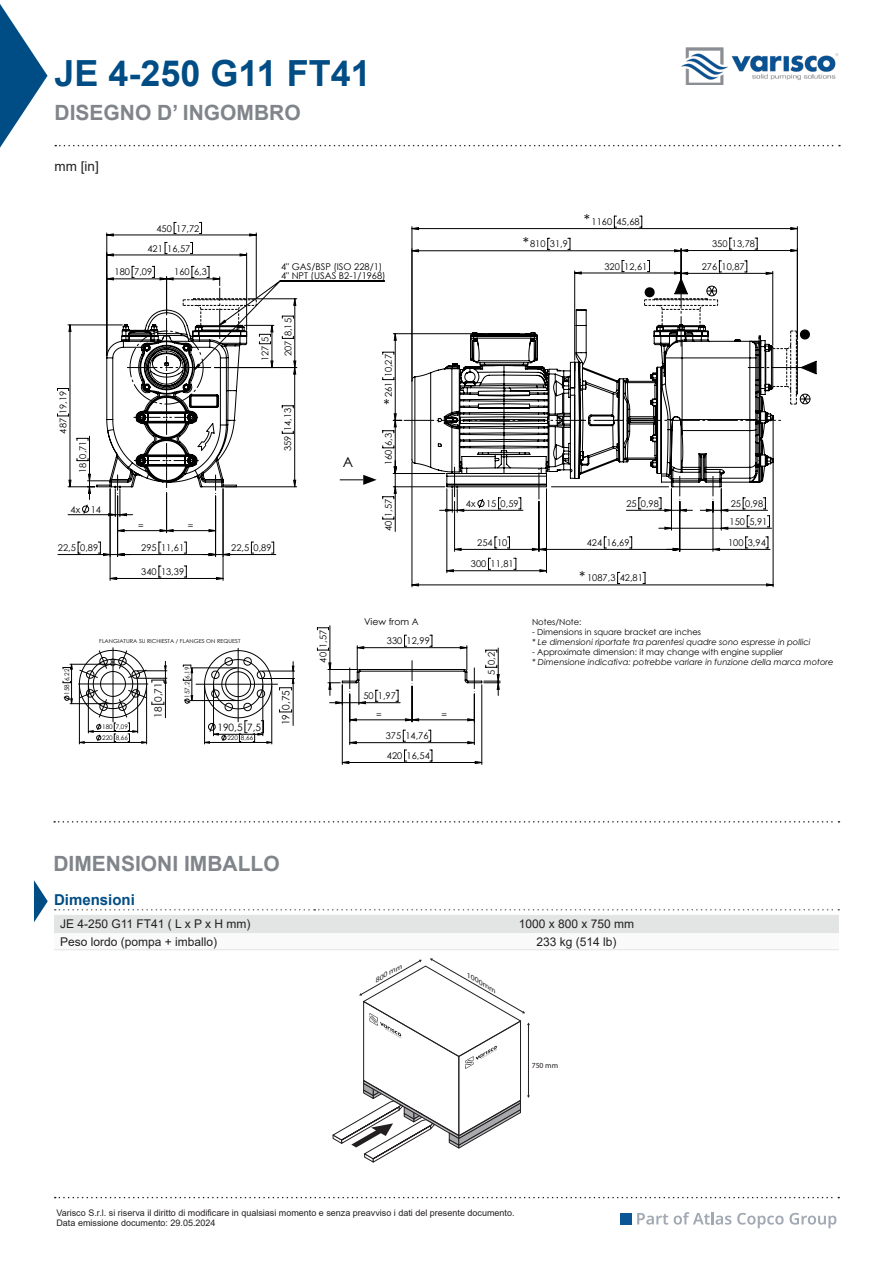
<style>
.page{position:relative;width:893px;height:1263px;background:#fff}
.page>*{position:absolute;margin:0;border:0;box-sizing:border-box;transform-origin:0 0}
.t1{font:700 36px "Arial";color:#004d85}
.t2{font:700 21px "Arial";color:#7f858a}
.t3{font:700 15px "Arial";color:#004d85}
.t4{font:14.7px "Century Gothic";color:#000}
.t5{font:14.1px "Century Gothic";color:#000}
.t6{font:13.5px "Arial";color:#231f20}
.t7{font:12px "Arial";color:#231f20}
.t8{font:10.05px "Century Gothic";color:#000}
.t9{font:9.3px/9px "Century Gothic";color:#000}
.t10{font:9px "Arial";color:#231f20}
.t11{font:italic 8.4px/10.1px "Century Gothic";color:#000}
.t12{font:8.4px "Century Gothic";color:#000}
.t13{font:7.8px "Myriad Pro";color:#231f20}
.t14{font:italic 6.75px "Myriad Pro";color:#231f20;scale:1.33 1}
.t15{font:6.3px/10.9px "Century Gothic";color:#000}
.t16{font:5.4px "Century Gothic";color:#000;scale:1.06 1}
.s1{font-style:normal}
</style>
<div class="page">
<svg style="left:0;top:4px;width:48px;height:144px"></svg>
<svg style="left:54px;top:821px;width:785px;height:1px"></svg>
<svg style="left:332px;top:958px;width:198px;height:204px"></svg>
<svg style="left:54px;top:909px;width:785px;height:41px"></svg>
<svg style="left:34px;top:880px;width:14px;height:42px"></svg>
<svg style="left:55px;top:145px;width:785px;height:1px"></svg>
<svg style="left:55px;top:1197px;width:784px;height:1px"></svg>
<img style="left:681px;top:47px;width:157px;height:37px">
<svg style="left:107px;top:228px;width:690px;height:358px"></svg>
<svg style="left:106px;top:222px;width:151px;height:34px"></svg>
<svg style="left:57px;top:278px;width:760px;height:294px"></svg>
<hr style="left:330px;top:626px;width:1px;height:43px;background:#000">
<svg style="left:317px;top:627px;width:183px;height:137px"></svg>
<hr style="left:71px;top:664px;width:1px;height:40px;background:#000">
<hr style="left:70px;top:664px;width:42px;height:1px;background:#000">
<hr style="left:70px;top:703px;width:42px;height:1px;background:#000">
<hr style="left:192px;top:668px;width:1px;height:32px;background:#000">
<hr style="left:190px;top:668px;width:47px;height:1px;background:#000">
<hr style="left:190px;top:700px;width:47px;height:1px;background:#000">
<svg style="left:183px;top:679px;width:9px;height:2px"></svg>
<hr style="left:293px;top:678px;width:1px;height:47px;background:#000">
<hr style="left:262px;top:671px;width:33px;height:1px;background:#000">
<hr style="left:262px;top:678px;width:33px;height:1px;background:#000">
<svg style="left:279px;top:710px;width:13px;height:3px"></svg>
<hr style="left:238px;top:648px;width:1px;height:74px;background:#000">
<hr style="left:113px;top:648px;width:1px;height:74px;background:#000">
<hr style="left:196px;top:684px;width:82px;height:1px;background:#000">
<svg style="left:63px;top:664px;width:10px;height:5px"></svg>
<svg style="left:63px;top:696px;width:10px;height:8px"></svg>
<svg style="left:183px;top:665px;width:10px;height:8px"></svg>
<svg style="left:184px;top:695px;width:9px;height:8px"></svg>
<svg style="left:204px;top:650px;width:68px;height:94px"></svg>
<svg style="left:279px;top:661px;width:15px;height:29px"></svg>
<svg style="left:79px;top:650px;width:88px;height:94px"></svg>
<div style="left:620px;top:1213px;width:11px;height:11px;background:#095596"></div>
<svg style="left:637px;top:1213px;width:31px;height:11px"></svg>
<svg style="left:674px;top:1212px;width:57px;height:12px"></svg>
<svg style="left:737px;top:1213px;width:99px;height:15px"></svg>
<p class="t1" style="left:55px;top:48px;width:318px">JE 4-250 G11 FT41</p>
<p class="t2" style="left:55px;top:98px;width:248px">DISEGNO D’ INGOMBRO</p>
<p class="t6" style="left:55px;top:157px;width:46px">mm [in]</p>
<p class="t9" style="left:156px;top:223px;width:44px">450 17,72</p>
<p class="t9" style="left:147px;top:243px;width:44px">421 16,57</p>
<p class="t9" style="left:115px;top:267px;width:39px">180 7,09</p>
<p class="t9" style="left:174px;top:267px;width:34px">160 6,3</p>
<p class="t4" style="left:584px;top:211px;width:8px">*</p>
<p class="t9" style="left:592px;top:217px;width:50px">1160 45,68</p>
<p class="t4" style="left:523px;top:234px;width:8px">*</p>
<p class="t9" style="left:530px;top:239px;width:39px">810 31,9</p>
<p class="t9" style="left:712px;top:239px;width:44px">350 13,78</p>
<p class="t9" style="left:281px;top:262px;width:106px">4" GAS/BSP (ISO 228/1)<br>4" NPT (USAS B2-1/1968)</p>
<p class="t9" style="left:604px;top:262px;width:44px">320 12,61</p>
<p class="t9" style="left:702px;top:262px;width:44px">276 10,87</p>
<p class="t9" style="left:59px;top:433px;width:44px;rotate:-90deg">487 19,19</p>
<p class="t9" style="left:78px;top:473px;width:34px;rotate:-90deg">18 0,71</p>
<p class="t9" style="left:260px;top:361px;width:26px;rotate:-90deg">127 5</p>
<p class="t9" style="left:283px;top:356px;width:39px;rotate:-90deg">207 8,15</p>
<p class="t9" style="left:283px;top:451px;width:44px;rotate:-90deg">359 14,13</p>
<p class="t9" style="left:71px;top:505px;width:32px">4x 14</p>
<p class="t9" style="left:138px;top:521px;width:7px">=</p>
<p class="t9" style="left:188px;top:521px;width:7px">=</p>
<p class="t9" style="left:58px;top:543px;width:42px">22,5 0,89</p>
<p class="t9" style="left:141px;top:543px;width:44px">295 11,61</p>
<p class="t9" style="left:231px;top:543px;width:42px">22,5 0,89</p>
<p class="t9" style="left:141px;top:567px;width:44px">340 13,39</p>
<p class="t15" style="left:61px;top:695px;width:27px;rotate:-90deg">158 6,22</p>
<p class="t16" style="left:99px;top:638px;width:135px">FLANGIATURA SU RICHIESTA / FLANGES ON REQUEST</p>
<p class="t8" style="left:110px;top:656px;width:7px">8</p>
<p class="t15" style="left:102px;top:721px;width:27px">180 7,09<br>220 8,66</p>
<p class="t8" style="left:152px;top:718px;width:37px;rotate:-90deg">18 0,71</p>
<p class="t15" style="left:182px;top:698px;width:33px;rotate:-90deg">157,2 6,19</p>
<p class="t8" style="left:217px;top:721px;width:45px">190,5 7,5</p>
<p class="t15" style="left:227px;top:732px;width:27px">220 8,66</p>
<p class="t8" style="left:280px;top:725px;width:37px;rotate:-90deg">19 0,75</p>
<p class="t5" style="left:343px;top:453px;width:12px">A</p>
<p class="t9" style="left:384px;top:397px;width:44px;rotate:-90deg">261 10,27</p>
<p class="t4" style="left:383px;top:396px;width:8px">*</p>
<p class="t9" style="left:384px;top:465px;width:34px;rotate:-90deg">160 6,3</p>
<p class="t9" style="left:384px;top:531px;width:34px;rotate:-90deg">40 1,57</p>
<p class="t9" style="left:318px;top:662px;width:34px;rotate:-90deg">40 1,57</p>
<p class="t9" style="left:364px;top:617px;width:56px">View from A</p>
<p class="t9" style="left:387px;top:636px;width:44px">330 12,99</p>
<p class="t9" style="left:363px;top:691px;width:34px">50 1,97</p>
<p class="t9" style="left:376px;top:710px;width:7px">=</p>
<p class="t9" style="left:386px;top:731px;width:44px">375 14,76</p>
<p class="t9" style="left:387px;top:751px;width:44px">420 16,54</p>
<p class="t9" style="left:441px;top:710px;width:7px">=</p>
<p class="t9" style="left:466px;top:499px;width:54px">4x 15 0,59</p>
<p class="t9" style="left:626px;top:499px;width:34px">25 0,98</p>
<p class="t9" style="left:477px;top:538px;width:32px">254 10</p>
<p class="t9" style="left:587px;top:538px;width:44px">424 16,69</p>
<p class="t9" style="left:471px;top:559px;width:44px">300 11,81</p>
<p class="t4" style="left:579px;top:568px;width:8px">*</p>
<p class="t9" style="left:587px;top:573px;width:57px">1087,3 42,81</p>
<p class="t9" style="left:731px;top:499px;width:34px">25 0,98</p>
<p class="t9" style="left:728px;top:538px;width:39px">100 3,94</p>
<p class="t9" style="left:730px;top:517px;width:39px">150 5,91</p>
<p class="t9" style="left:487px;top:674px;width:24px;rotate:-90deg">5 0,2</p>
<p class="t12" style="left:532px;top:617px;width:51px">Notes/Note:</p>
<p class="t11" style="left:532px;top:627px;width:280px"><span class="s1">- Dimensions in square bracket are inches<br></span>* Le dimensioni riportate tra parentesi quadre sono espresse in pollici</p>
<p class="t11" style="left:532px;top:647px;width:303px"><span class="s1">- Approximate dimension: it may change with engine supplier<br></span>* Dimensione indicativa: potrebbe variare in funzione della marca motore</p>
<p class="t2" style="left:53px;top:849px;width:228px">DIMENSIONI IMBALLO</p>
<p class="t3" style="left:54px;top:889px;width:82px">Dimensioni</p>
<p class="t7" style="left:60px;top:916px;width:192px">JE 4-250 G11 FT41 ( L x P x H mm)</p>
<p class="t7" style="left:519px;top:916px;width:117px">1000 x 800 x 750 mm</p>
<p class="t7" style="left:60px;top:933px;width:159px">Peso lordo (pompa + imballo)</p>
<p class="t7" style="left:537px;top:933px;width:82px">233 kg (514 lb)</p>
<p class="t14" style="left:372px;top:977px;width:25px;rotate:-30deg">800 mm</p>
<p class="t14" style="left:470px;top:971px;width:27px;rotate:30deg">1000mm</p>
<p class="t13" style="left:532px;top:1061px;width:28px">750 mm</p>
<p class="t10" style="left:56px;top:1206px;width:459px">Varisco S.r.l. si riserva il diritto di modificare in qualsiasi momento e senza preavviso i dati del presente documento.</p>
<p class="t10" style="left:56px;top:1217px;width:161px">Data emissione documento: 29.05.2024</p>
</div>
